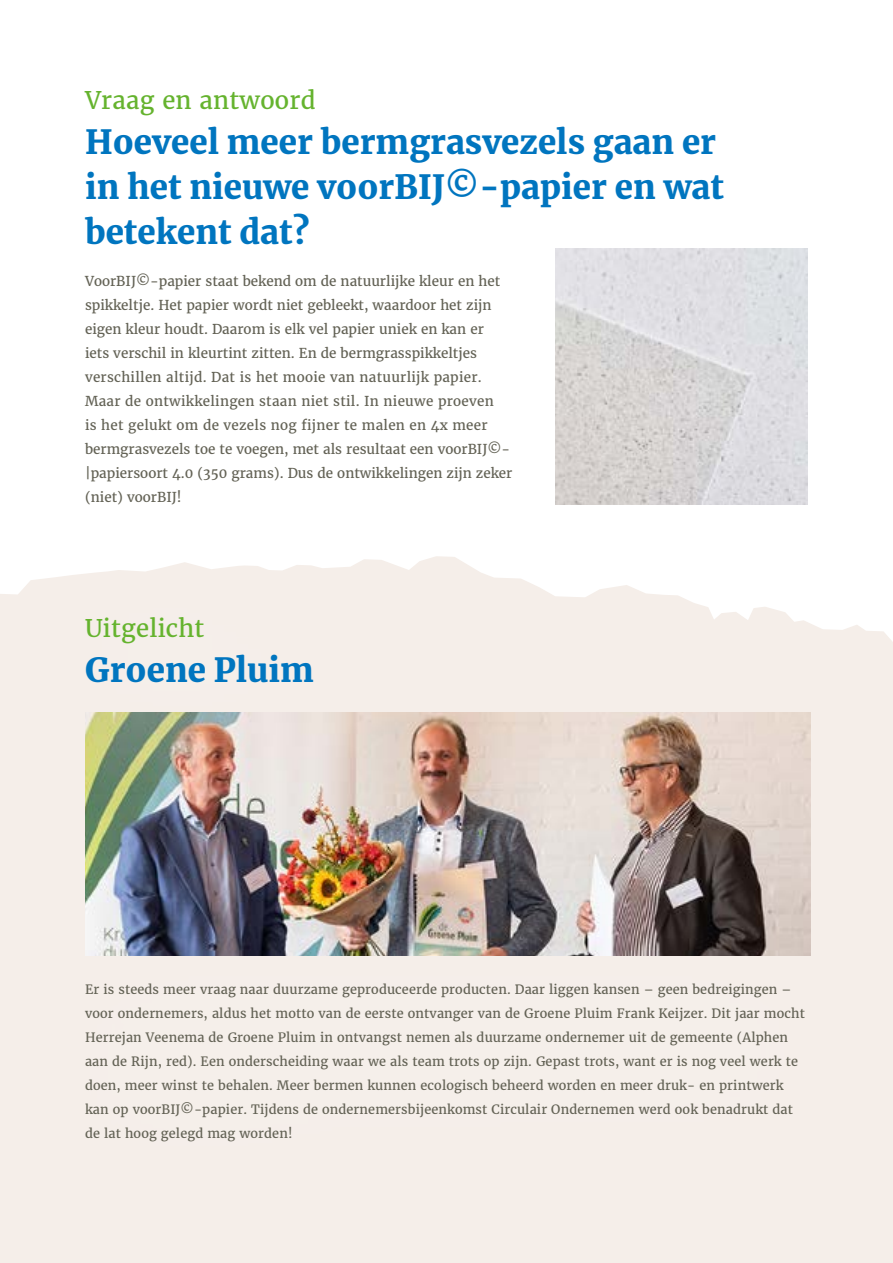
<style>
.page{position:relative;width:893px;height:1263px;background:#fff}
.page>*{position:absolute;margin:0;border:0;box-sizing:border-box;transform-origin:0 0}
.t1{font:900 33px/45px "Merriweather";color:#0075bf}
.t2{font:24px "Merriweather";letter-spacing:.01em;color:#65b32e}
.t3{font:13.5px/24px "Merriweather";color:#636255}
.t4{font:12.75px/24px "Merriweather";letter-spacing:.01em;color:#636255}
</style>
<div class="page">
<div style="left:0;top:510px;width:893px;height:741px;background:#fff;opacity:.63"></div>
<img style="left:556px;top:249px;width:252px;height:256px">
<img style="left:85px;top:712px;width:725px;height:244px">
<h2 class="t2" style="left:85px;top:84px;width:232px">Vraag en antwoord</h2>
<h1 class="t1" style="left:85px;top:118px;width:640px">Hoeveel meer bermgrasvezels gaan er in het nieuwe voorBIJ©-papier en wat betekent dat?</h1>
<p class="t3" style="left:85px;top:269px;width:429px">VoorBIJ©-papier staat bekend om de natuurlijke kleur en het spikkeltje. Het papier wordt niet gebleekt, waardoor het zijn eigen kleur houdt. Daarom is elk vel papier uniek en kan er<br>iets verschil in kleurtint zitten. En de bermgrasspikkeltjes verschillen altijd. Dat is het mooie van natuurlijk papier.<br>Maar de ontwikkelingen staan niet stil. In nieuwe proeven<br>is het gelukt om de vezels nog fijner te malen en 4x meer bermgrasvezels toe te voegen, met als resultaat een voorBIJ©- |papiersoort 4.0 (350 grams). Dus de ontwikkelingen zijn zeker (niet) voorBIJ!</p>
<h2 class="t2" style="left:85px;top:612px;width:121px">Uitgelicht</h2>
<h1 class="t1" style="left:85px;top:646px;width:231px">Groene Pluim</h1>
<p class="t4" style="left:85px;top:977px;width:721px">Er is steeds meer vraag naar duurzame geproduceerde producten. Daar liggen kansen – geen bedreigingen – voor ondernemers, aldus het motto van de eerste ontvanger van de Groene Pluim Frank Keijzer. Dit jaar mocht Herrejan Veenema de Groene Pluim in ontvangst nemen als duurzame ondernemer uit de gemeente (Alphen aan de Rijn, red). Een onderscheiding waar we als team trots op zijn. Gepast trots, want er is nog veel werk te doen, meer winst te behalen. Meer bermen kunnen ecologisch beheerd worden en meer druk- en printwerk kan op voorBIJ©-papier. Tijdens de ondernemersbijeenkomst Circulair Ondernemen werd ook benadrukt dat de lat hoog gelegd mag worden!</p>
</div>
